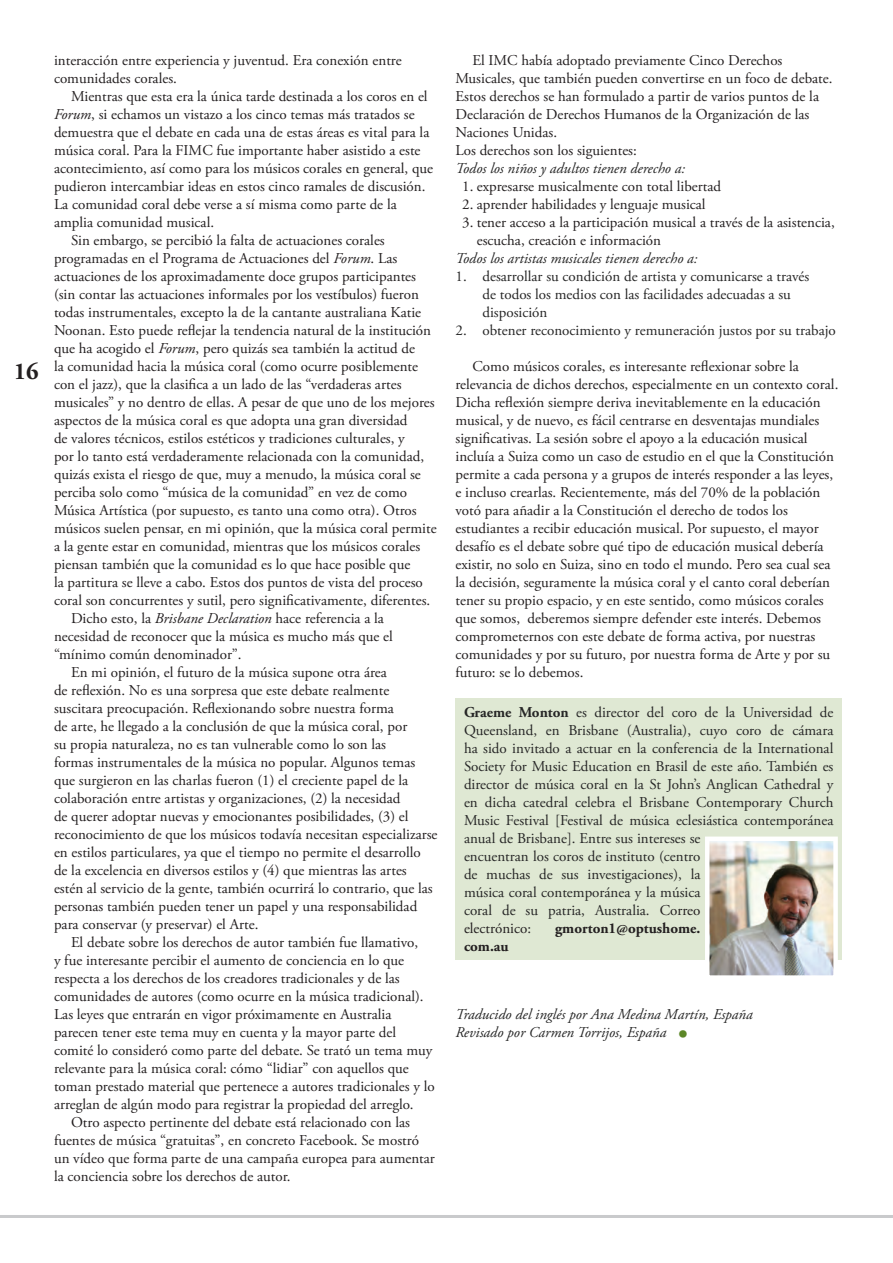
<style>
.page{position:relative;width:893px;height:1263px;background:#fff}
.page>*{position:absolute;margin:0;border:0;box-sizing:border-box;transform-origin:0 0}
.t1{font:700 24px "Adobe Garamond Pro";color:#231f20}
.TextIntended{font:15px/18px "Adobe Garamond Pro";color:#231f20}
.t2{font:15px/18px "Adobe Garamond Pro";color:#262626}
.TextBulletNumbers{font:15px/18px "Adobe Garamond Pro";color:#231f20}
.t3{font:italic 15px "Adobe Garamond Pro";color:#262626}
.t4{font:700 15px "Adobe Garamond Pro";color:#231f20}
.s1{font-style:italic}
.s2{font-weight:700}
.s3{color:#231f20}
.s4{font-style:normal;font-size:27px;color:#5c8727}
</style>
<div class="page">
<hr style="left:0;top:1215px;width:893px;height:3px;background:#c9cacc">
<div style="left:455px;top:698px;width:387px;height:261px;background:#dfe8d3"></div>
<img style="left:710px;top:841px;width:123px;height:134px">
<div style="left:705px;top:836px;width:133px;height:144px;border:4px solid #fff"></div>
<p class="t1" style="left:14px;top:357px;width:26px">16</p>
<p class="TextIntended" style="left:54px;top:52px;width:349px">interacción entre experiencia y juventud. Era conexión entre comunidades corales.</p>
<p class="TextIntended" style="left:54px;top:88px;width:381px;text-indent:17px">Mientras que esta era la única tarde destinada a los coros en el <span class="s1">Forum</span>, si echamos un vistazo a los cinco temas más tratados se demuestra que el debate en cada una de estas áreas es vital para la música coral. Para la FIMC fue importante haber asistido a este acontecimiento, así como para los músicos corales en general, que pudieron intercambiar ideas en estos cinco ramales de discusión.<br>La comunidad coral debe verse a sí misma como parte de la amplia comunidad musical.</p>
<p class="TextIntended" style="left:54px;top:232px;width:384px;text-indent:17px">Sin embargo, se percibió la falta de actuaciones corales programadas en el Programa de Actuaciones del <span class="s1">Forum</span>. Las actuaciones de los aproximadamente doce grupos participantes (sin contar las actuaciones informales por los vestíbulos) fueron todas instrumentales, excepto la de la cantante australiana Katie Noonan. Esto puede reflejar la tendencia natural de la institución que ha acogido el <span class="s1">Forum</span>, pero quizás sea también la actitud de<br>la comunidad hacia la música coral (como ocurre posiblemente con el jazz), que la clasifica a un lado de las “verdaderas artes musicales” y no dentro de ellas. A pesar de que uno de los mejores aspectos de la música coral es que adopta una gran diversidad<br>de valores técnicos, estilos estéticos y tradiciones culturales, y<br>por lo tanto está verdaderamente relacionada con la comunidad, quizás exista el riesgo de que, muy a menudo, la música coral se perciba solo como “música de la comunidad” en vez de como Música Artística (por supuesto, es tanto una como otra). Otros músicos suelen pensar, en mi opinión, que la música coral permite a la gente estar en comunidad, mientras que los músicos corales piensan también que la comunidad es lo que hace posible que<br>la partitura se lleve a cabo. Estos dos puntos de vista del proceso coral son concurrentes y sutil, pero significativamente, diferentes.</p>
<p class="TextIntended" style="left:54px;top:610px;width:340px;text-indent:17px">Dicho esto, la <span class="s1">Brisbane Declaration</span> hace referencia a la necesidad de reconocer que la música es mucho más que el “mínimo común denominador”.</p>
<p class="TextIntended" style="left:54px;top:664px;width:385px;text-indent:17px">En mi opinión, el futuro de la música supone otra área<br>de reflexión. No es una sorpresa que este debate realmente suscitara preocupación. Reflexionando sobre nuestra forma<br>de arte, he llegado a la conclusión de que la música coral, por<br>su propia naturaleza, no es tan vulnerable como lo son las<br>formas instrumentales de la música no popular. Algunos temas que surgieron en las charlas fueron (1) el creciente papel de la colaboración entre artistas y organizaciones, (2) la necesidad<br>de querer adoptar nuevas y emocionantes posibilidades, (3) el reconocimiento de que los músicos todavía necesitan especializarse en estilos particulares, ya que el tiempo no permite el desarrollo de la excelencia en diversos estilos y (4) que mientras las artes estén al servicio de la gente, también ocurrirá lo contrario, que las personas también pueden tener un papel y una responsabilidad para conservar (y preservar) el Arte.</p>
<p class="TextIntended" style="left:54px;top:934px;width:382px;text-indent:17px">El debate sobre los derechos de autor también fue llamativo,<br>y fue interesante percibir el aumento de conciencia en lo que respecta a los derechos de los creadores tradicionales y de las comunidades de autores (como ocurre en la música tradicional).<br>Las leyes que entrarán en vigor próximamente en Australia parecen tener este tema muy en cuenta y la mayor parte del comité lo consideró como parte del debate. Se trató un tema muy relevante para la música coral: cómo “lidiar” con aquellos que toman prestado material que pertenece a autores tradicionales y lo arreglan de algún modo para registrar la propiedad del arreglo.</p>
<p class="TextIntended" style="left:54px;top:1114px;width:382px;text-indent:17px">Otro aspecto pertinente del debate está relacionado con las fuentes de música “gratuitas”, en concreto Facebook. Se mostró un vídeo que forma parte de una campaña europea para aumentar la conciencia sobre los derechos de autor.</p>
<p class="TextIntended" style="left:455px;top:52px;width:379px;text-indent:17px">El IMC había adoptado previamente Cinco Derechos Musicales, que también pueden convertirse en un foco de debate.<br>Estos derechos se han formulado a partir de varios puntos de la Declaración de Derechos Humanos de la Organización de las Naciones Unidas.</p>
<p class="TextIntended" style="left:455px;top:142px;width:183px">Los derechos son los siguientes:</p>
<p class="t3" style="left:455px;top:159px;width:231px">Todos los niños y adultos tienen derecho a:</p>
<p class="TextBulletNumbers" style="left:462px;top:178px;width:260px">1. expresarse musicalmente con total libertad</p>
<p class="TextBulletNumbers" style="left:462px;top:196px;width:245px">2. aprender habilidades y lenguaje musical</p>
<p class="TextBulletNumbers" style="left:477px;top:214px;width:359px;text-indent:-14px">3. tener acceso a la participación musical a través de la asistencia, escucha, creación e información</p>
<p class="t3" style="left:455px;top:249px;width:244px">Todos los artistas musicales tienen derecho a:</p>
<p class="t2" style="left:482px;top:268px;width:328px;text-indent:-27px">1. desarrollar su condición de artista y comunicarse a través de todos los medios con las facilidades adecuadas a su disposición</p>
<p class="t2" style="left:455px;top:322px;width:382px">2. obtener reconocimiento y remuneración justos por su trabajo</p>
<p class="TextIntended" style="left:455px;top:358px;width:384px;text-indent:17px">Como músicos corales, es interesante reflexionar sobre la relevancia de dichos derechos, especialmente en un contexto coral.<br>Dicha reflexión siempre deriva inevitablemente en la educación musical, y de nuevo, es fácil centrarse en desventajas mundiales significativas. La sesión sobre el apoyo a la educación musical incluía a Suiza como un caso de estudio en el que la Constitución permite a cada persona y a grupos de interés responder a las leyes, e incluso crearlas. Recientemente, más del 70% de la población votó para añadir a la Constitución el derecho de todos los estudiantes a recibir educación musical. Por supuesto, el mayor desafío es el debate sobre qué tipo de educación musical debería existir, no solo en Suiza, sino en todo el mundo. Pero sea cual sea la decisión, seguramente la música coral y el canto coral deberían tener su propio espacio, y en este sentido, como músicos corales que somos, deberemos siempre defender este interés. Debemos comprometernos con este debate de forma activa, por nuestras comunidades y por su futuro, por nuestra forma de Arte y por su futuro: se lo debemos.</p>
<p class="t2" style="left:464px;top:704px;width:371px"><span class="s2">Graeme Monton</span> es director del coro de la Universidad de Queensland, en Brisbane (Australia), cuyo coro de cámara ha sido invitado a actuar en la conferencia de la International Society for Music Education en Brasil de este año. También es director de música coral en la St John’s Anglican Cathedral y en dicha catedral celebra el Brisbane Contemporary Church Music Festival [Festival de música eclesiástica contemporánea anual de Brisbane]. Entre sus intereses se<br>encuentran los coros de instituto (centro<br>de muchas de sus investigaciones), la<br>música coral contemporánea y la música<br>coral de su patria, Australia. <span class="s3">Correo<br>electrónico</span>:</p>
<p class="t4" style="left:555px;top:919px;width:147px">gmorton1@optushome.</p>
<p class="t4" style="left:464px;top:937px;width:46px">com.au</p>
<p class="t3" style="left:455px;top:1005px;width:299px">Traducido del inglés por Ana Medina Martín, España</p>
<p class="t3" style="left:455px;top:1023px;width:234px">Revisado por Carmen Torrijos, España <span class="s4">•</span></p>
</div>
